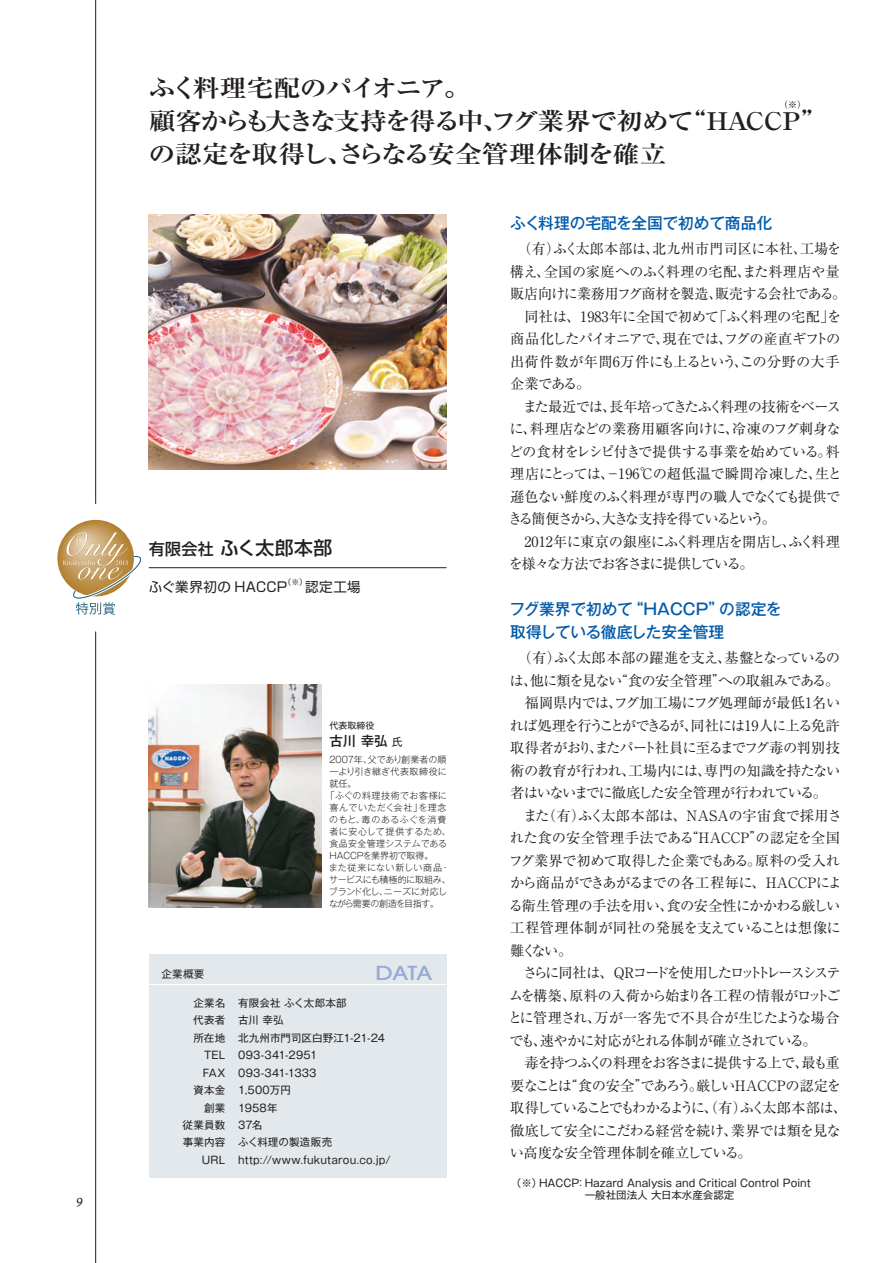
<style>
.page{position:relative;width:893px;height:1263px;background:#fff}
.page>*{position:absolute;margin:0;border:0;box-sizing:border-box;transform-origin:0 0}
.t1{font:700 24.3px/33px "Ryumin Pro";letter-spacing:-.085em;color:#231f20;scale:1.11 1}
.t2{font:500 19.2px "Avant Garde";color:#97a8d5;scale:1.25 1}
.t3{font:500 18.75px "Shin Go Pro";letter-spacing:.015em;color:#231f20}
.t4{font:500 15.75px/22.5px "Gothic MB101 Pro";letter-spacing:-.005em;color:#015aaa}
.t5{font:14.25px/22.5px "Ryumin Pro";letter-spacing:-.045em;color:#231f20}
.t6{font:13.5px "Shin Go Pro";letter-spacing:.02em;color:#231f20}
.t7{font:500 13.5px "Gothic MB101 Pro";color:#231f20}
.t8{font:13.5px "Arno Pro Italic Caption";color:#231f20}
.t9{font:10.5px/17.4px "Gothic MB101 Pro";letter-spacing:.005em;color:#231f20;text-align:right}
.t10{font:300 9px "Gothic MB101 Pro";color:#231f20}
.t11{font:300 9px "Gothic MB101 Pro";letter-spacing:.055em;color:#231f20}
.t12{font:300 9px "Gothic MB101 Pro";letter-spacing:-.04em;color:#231f20}
.t13{font:300 9px "Gothic MB101 Pro";letter-spacing:.045em;color:#231f20}
.t14{font:300 9px "Gothic MB101 Pro";letter-spacing:.05em;color:#231f20}
.t15{font:300 9px "Gothic MB101 Pro";letter-spacing:-.055em;color:#231f20}
.t16{font:9px "Gothic MB101 Pro";letter-spacing:-.005em;color:#231f20}
.t17{font:500 9px "Ryumin Pro";color:#231f20}
.t18{font:7.8px "Shin Go Pro";color:#231f20}
.s1{font-size:15.9px}
.s2{font-weight:400;font-size:10.8px}
</style>
<div class="page">
<hr style="left:892px;top:0;width:1px;height:1263px;background:#f3eddc">
<div style="left:149px;top:955px;width:297px;height:223px;background:#e2e8eb"></div>
<svg style="left:57px;top:520px;width:77px;height:76px"></svg>
<svg style="left:63px;top:532px;width:79px;height:83px"></svg>
<img style="left:149px;top:215px;width:297px;height:255px">
<img style="left:149px;top:685px;width:172px;height:223px">
<hr style="left:95px;top:0;width:1px;height:504px;background:#231f20">
<hr style="left:95px;top:631px;width:1px;height:632px;background:#231f20">
<hr style="left:149px;top:567px;width:297px;height:1px;background:#231f20">
<hr style="left:149px;top:984px;width:297px;height:1px;background:#fff">
<p class="t8" style="left:76px;top:1194px;width:8px">9</p>
<h1 class="t1" style="left:148px;top:70px;width:614px">ふく料理宅配のパイオニア。<br>顧客からも大きな支持を得る中、フグ業界で初めて“HACCP”の認定を取得し、さらなる安全管理体制を確立</h1>
<p class="t17" style="left:779px;top:97px;width:28px">（※）</p>
<h3 class="t3" style="left:149px;top:532px;width:185px"><span class="s1">有限会社</span> ふく太郎本部</h3>
<p class="t6" style="left:149px;top:575px;width:140px">ふぐ業界初の HACCP</p>
<p class="t18" style="left:284px;top:576px;width:25px">（※）</p>
<p class="t6" style="left:305px;top:575px;width:57px">認定工場</p>
<p class="t16" style="left:330px;top:718px;width:46px">代表取締役</p>
<p class="t7" style="left:329px;top:730px;width:75px">古川 幸弘 <span class="s2">氏</span></p>
<p class="t10" style="left:329px;top:752px;width:118px">2007年、父であり創業者の順</p>
<p class="t10" style="left:329px;top:764px;width:119px">一より引き継ぎ代表取締役に</p>
<p class="t10" style="left:329px;top:776px;width:28px">就任。</p>
<p class="t13" style="left:326px;top:788px;width:123px">「ふぐの料理技術でお客様に</p>
<p class="t14" style="left:329px;top:800px;width:119px">喜んでいただく会社」を理念</p>
<p class="t11" style="left:329px;top:812px;width:119px">のもと、毒のあるふぐを消費</p>
<p class="t11" style="left:330px;top:824px;width:123px">者に安心して提供するため、</p>
<p class="t10" style="left:329px;top:836px;width:119px">食品安全管理システムである</p>
<p class="t10" style="left:329px;top:848px;width:105px">HACCPを業界初で取得。</p>
<p class="t11" style="left:329px;top:860px;width:123px">また従来にない新しい商品・</p>
<p class="t12" style="left:329px;top:872px;width:123px">サービスにも積極的に取組み、</p>
<p class="t10" style="left:329px;top:884px;width:120px">ブランド化し、ニーズに対応し</p>
<p class="t15" style="left:329px;top:896px;width:112px">ながら需要の創造を目指す。</p>
<p class="t9" style="left:162px;top:964px;width:44px">企業概要</p>
<h2 class="t2" style="left:375px;top:961px;width:47px">DATA</h2>
<p class="t9" style="left:183px;top:993px;width:44px">企業名代表者所在地<br>TEL<br>FAX<br>資本金創業<br>従業員数事業内容<br>URL</p>
<p class="t9" style="left:238px;top:993px;width:154px;text-align:left">有限会社 ふく太郎本部<br>古川 幸弘<br>北九州市門司区白野江1-21-24<br>093-341-2951<br>093-341-1333<br>1,500万円<br>1958年<br>37名<br>ふく料理の製造販売http://www.fukutarou.co.jp/</p>
<p class="t4" style="left:510px;top:209px;width:263px">ふく料理の宅配を全国で初めて商品化</p>
<p class="t5" style="left:508px;top:236px;width:340px;text-indent:10px">（有）ふく太郎本部は、北九州市門司区に本社、工場を構え、全国の家庭へのふく料理の宅配、また料理店や量販店向けに業務用フグ商材を製造、販売する会社である。　同社は、1983年に全国で初めて「ふく料理の宅配」を商品化したパイオニアで、現在では、フグの産直ギフトの出荷件数が年間6万件にも上るという、この分野の大手企業である。<br>　また最近では、長年培ってきたふく料理の技術をベースに、料理店などの業務用顧客向けに、冷凍のフグ刺身などの食材をレシピ付きで提供する事業を始めている。料理店にとっては、－196℃の超低温で瞬間冷凍した、生と遜色ない鮮度のふく料理が専門の職人でなくても提供できる簡便さから、大きな支持を得ているという。<br>　2012年に東京の銀座にふく料理店を開店し、ふく料理を様々な方法でお客さまに提供している。</p>
<p class="t4" style="left:509px;top:596px;width:320px">フグ業界で初めて“HACCP”の認定を　　　取得している徹底した安全管理</p>
<p class="t5" style="left:508px;top:646px;width:341px">　（有）ふく太郎本部の躍進を支え、基盤となっているのは、他に類を見ない“食の安全管理”への取組みである。　福岡県内では、フグ加工場にフグ処理師が最低1名いれば処理を行うことができるが、同社には19人に上る免許取得者がおり、またパート社員に至るまでフグ毒の判別技術の教育が行われ、工場内には、専門の知識を持たない者はいないまでに徹底した安全管理が行われている。<br>　また（有）ふく太郎本部は、NASAの宇宙食で採用された食の安全管理手法である“HACCP”の認定を全国フグ業界で初めて取得した企業でもある。原料の受入れから商品ができあがるまでの各工程毎に、HACCPによる衛生管理の手法を用い、食の安全性にかかわる厳しい工程管理体制が同社の発展を支えていることは想像に難くない。<br>　さらに同社は、QRコードを使用したロットトレースシステムを構築、原料の入荷から始まり各工程の情報がロットごとに管理され、万が一客先で不具合が生じたような場合でも、速やかに対応がとれる体制が確立されている。<br>　毒を持つふくの料理をお客さまに提供する上で、最も重要なことは“食の安全”であろう。厳しいHACCPの認定を取得していることでもわかるように、（有）ふく太郎本部は、徹底して安全にこだわる経営を続け、業界では類を見ない高度な安全管理体制を確立している。</p>
<p class="t9" style="left:511px;top:1176px;width:301px;line-height:12px;text-align:center">（※）HACCP：Hazard Analysis and Critical Control Point一般社団法人 大日本水産会認定</p>
</div>
